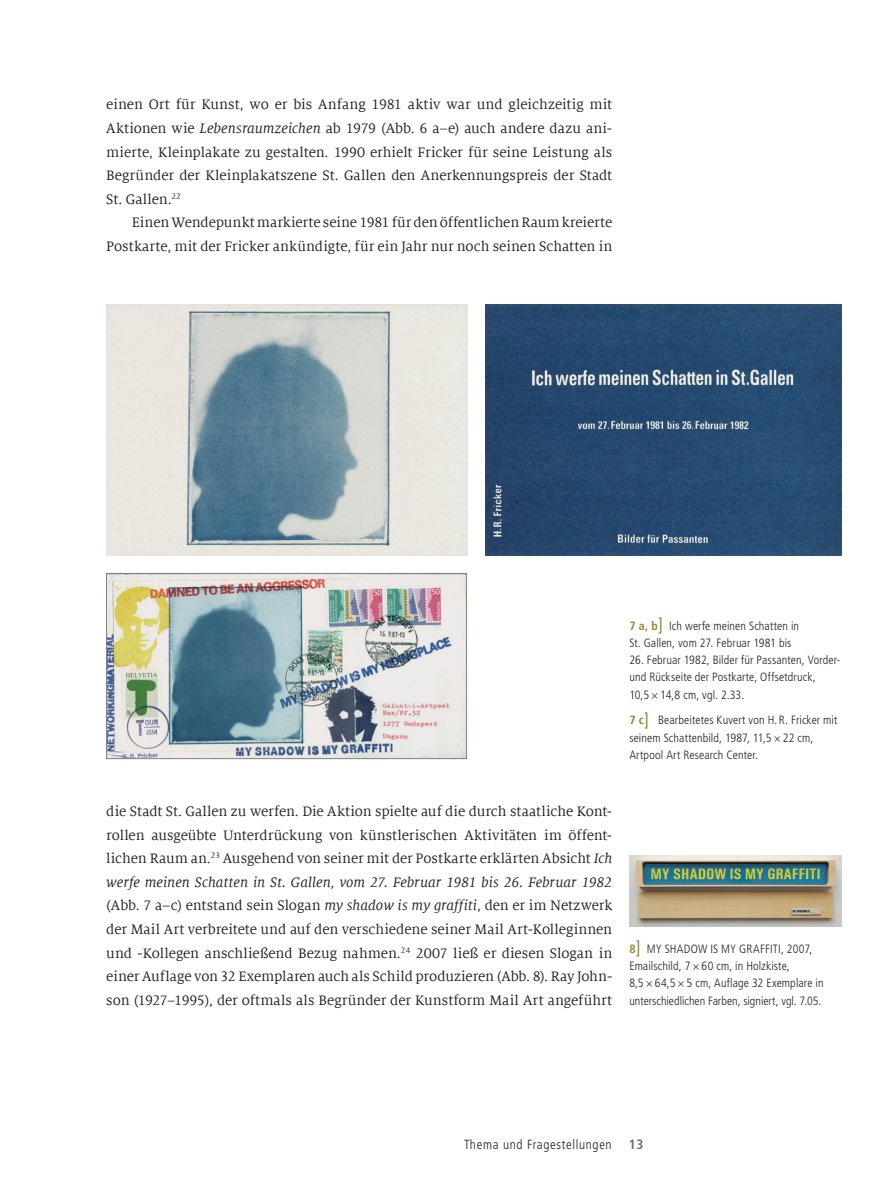
<style>
.page{position:relative;width:893px;height:1191px;background:#fff}
.page>*{position:absolute;margin:0;border:0;box-sizing:border-box;transform-origin:0 0}
.t1{font:15.15px/23.5px "Milo Serif Offc";letter-spacing:-.005em;color:#231f20;text-align:justify}
.t2{font:700 condensed 13.5px "Frutiger";color:#6c6d70}
.t3{font:300 condensed 13.2px "Frutiger";letter-spacing:.05em;color:#231f20}
.t4{font:300 condensed 12px/17.2px "Frutiger";letter-spacing:.01em;color:#231f20}
.s1{font-style:italic}
.s2{font-weight:700;color:#94832c}
.s3{font-weight:400;font-size:18px;color:#94832c}
</style>
<div class="page">
<img style="left:106px;top:304px;width:361px;height:251px">
<img style="left:485px;top:304px;width:357px;height:251px">
<img style="left:108px;top:575px;width:357px;height:182px">
<div style="left:106px;top:573px;width:361px;height:186px;border:1px solid #808285"></div>
<img style="left:629px;top:855px;width:213px;height:71px">
<p class="t1" style="left:106px;top:93px;width:507px">einen Ort für Kunst, wo er bis Anfang 1981 aktiv war und gleichzeitig mit Aktionen wie <span class="s1">Lebensraumzeichen</span> ab 1979 (Abb. 6 a–e) auch andere dazu ani&shy;mierte, Kleinplakate zu gestalten. 1990 erhielt Fricker für seine Leistung als Begründer der Kleinplakatszene St. Gallen den Anerkennungspreis der Stadt St. Gallen.<sup>22</sup></p>
<p class="t1" style="left:106px;top:211px;width:508px;text-align:right">Einen Wendepunkt markierte seine 1981 für den öffentlichen Raum kreierte<br>Postkarte, mit der Fricker ankündigte, für ein Jahr nur noch seinen Schatten in</p>
<p class="t4" style="left:629px;top:617px;width:171px"><span class="s2">7 a, b</span><span class="s3">]</span> Ich werfe meinen Schatten in<br>St. Gallen, vom 27. Februar 1981 bis</p>
<p class="t4" style="left:629px;top:651px;width:213px">26. Februar 1982, Bilder für Passanten, Vorder&shy;und Rückseite der Postkarte, Offsetdruck,<br>10,5 × 14,8 cm, vgl. 2.33.</p>
<p class="t4" style="left:629px;top:711px;width:210px"><span class="s2">7 c</span><span class="s3">]</span> Bearbeitetes Kuvert von H .R. Fricker mit seinem Schattenbild, 1987, 11,5 × 22 cm,<br>Artpool Art Research Center.</p>
<p class="t1" style="left:106px;top:800px;width:508px">die Stadt St. Gallen zu werfen. Die Aktion spielte auf die durch staatliche Kont&shy;rollen ausgeübte Unterdrückung von künstlerischen Aktivitäten im öffent&shy;lichen Raum an.<sup>23</sup> Ausgehend von seiner mit der Postkarte erklärten Absicht <span class="s1">Ich werfe meinen Schatten in St. Gallen, vom 27. Februar 1981 bis 26. Februar 1982 </span>(Abb. 7 a–c) entstand sein Slogan <span class="s1">my shadow is my graffiti</span>, den er im Netzwerk der Mail Art verbreitete und auf den verschiedene seiner Mail Art-Kolleginnen und -Kollegen anschließend Bezug nahmen.<sup>24</sup> 2007 ließ er diesen Slogan in einer Auflage von 32 Exemplaren auch als Schild produzieren (Abb. 8). Ray John&shy;son (1927–1995), der oftmals als Begründer der Kunstform Mail Art angeführt</p>
<p class="t4" style="left:629px;top:940px;width:130px"><span class="s2">8</span><span class="s3">]</span> MY SHADOW IS MY GRAFFITI</p>
<p class="t4" style="left:629px;top:940px;width:196px;text-indent:152px">, 2007, Emailschild, 7 × 60 cm, in Holzkiste,<br>8,5 × 64,5 × 5 cm, Auflage 32 Exemplare in unterschiedlichen Farben, signiert, vgl. 7.05.</p>
<p class="t3" style="left:464px;top:1136px;width:149px">Thema und Fragestellungen</p>
<p class="t2" style="left:629px;top:1136px;width:16px">13</p>
</div>
